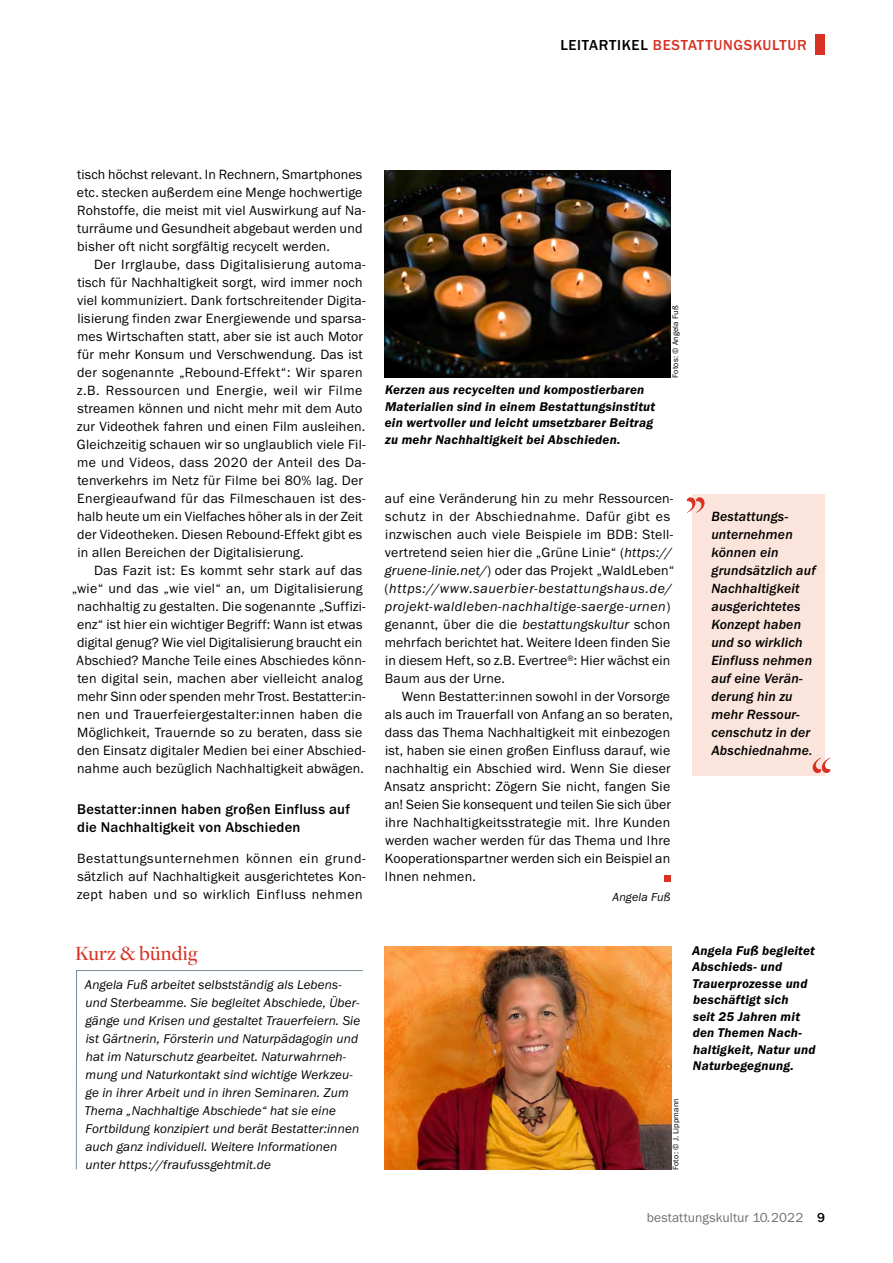
<style>
.page{position:relative;width:893px;height:1263px;background:#fff}
.page>*{position:absolute;margin:0;border:0;box-sizing:border-box;transform-origin:0 0}
.t1{font:500 21px "Freight Disp Pro";letter-spacing:.015em;color:#d73224}
.t2{font:500 15px "Franklin Gothic URW";letter-spacing:.045em;color:#d73224}
.t3{font:500 14.7px/18px "Franklin Gothic URW";letter-spacing:.015em;color:#000}
.t4{font:13.8px/18px "Franklin Gothic URW Boo";letter-spacing:.015em;color:#000}
.t5{font:13.8px/18px "Franklin Gothic URW Med Ita";letter-spacing:.01em;color:#000}
.t6{font:13.8px/18px "Franklin Gothic URW Boo Ita";letter-spacing:.04em;color:#000}
.t7{font:13.5px "Franklin Gothic URW Boo";letter-spacing:.01em;color:#6f6f6e}
.t8{font:13.2px/18px "Franklin Gothic URW Boo Ita";letter-spacing:.01em;color:#000}
.t9{font:13.2px/16.5px "Franklin Gothic URW Dem Ita";letter-spacing:.015em;color:#000}
.t10{font:12px "Franklin Gothic URW Boo Ita";letter-spacing:.01em;color:#000}
.t11{font:8.25px "Franklin Gothic URW Boo";letter-spacing:.015em;color:#000}
.s1{color:#000}
.s2{font-family:"Franklin Gothic URW Boo Ita"}
.s3{font-family:"Franklin Gothic URW Boo"}
.s4{font-family:"Franklin Gothic URW";font-weight:500;color:#000}
</style>
<div class="page">
<div style="left:816px;top:34px;width:9px;height:21px;background:#d73224"></div>
<div style="left:664px;top:874px;width:7px;height:7px;background:#d73224"></div>
<img style="left:384px;top:171px;width:287px;height:206px">
<img style="left:384px;top:946px;width:287px;height:223px">
<svg style="left:76px;top:970px;width:287px;height:200px"></svg>
<div style="left:692px;top:494px;width:133px;height:282px;background:#fae4db"></div>
<svg style="left:686px;top:497px;width:19px;height:16px"></svg>
<svg style="left:813px;top:758px;width:18px;height:15px"></svg>
<p class="t2" style="left:560px;top:35px;width:248px"><span class="s1">LEITARTIKEL</span> BESTATTUNGSKULTUR</p>
<p class="t4" style="left:77px;top:165px;width:290px">tisch höchst relevant. In Rechnern, Smartphones etc. stecken außerdem eine Menge hochwertige Rohstoffe, die meist mit viel Auswirkung auf Na&shy;turräume und Gesundheit abgebaut werden und bisher oft nicht sorgfältig recycelt werden.</p>
<p class="t4" style="left:77px;top:255px;width:290px;text-indent:17px">Der Irrglaube, dass Digitalisierung automa&shy;tisch für Nachhaltigkeit sorgt, wird immer noch viel kommuniziert. Dank fortschreitender Digita&shy;lisierung finden zwar Energiewende und sparsa&shy;mes Wirtschaften statt, aber sie ist auch Motor für mehr Konsum und Verschwendung. Das ist der sogenannte „Rebound-Effekt“: Wir sparen z.B. Ressourcen und Energie, weil wir Filme streamen können und nicht mehr mit dem Auto zur Videothek fahren und einen Film ausleihen.<br>Gleichzeitig schauen wir so unglaublich viele Fil&shy;me und Videos, dass 2020 der Anteil des Da&shy;tenverkehrs im Netz für Filme bei 80% lag. Der Energieaufwand für das Filmeschauen ist des&shy;halb heute um ein Vielfaches höher als in der Zeit der Videotheken. Diesen Rebound-Effekt gibt es in allen Bereichen der Digitalisierung.</p>
<p class="t4" style="left:72px;top:561px;width:295px;text-align:right">Das Fazit ist: Es kommt sehr stark auf das „wie“ und das „wie viel“ an, um Digitalisierung nachhaltig zu gestalten. Die sogenannte „Suffizi&shy;enz“ ist hier ein wichtiger Begriff: Wann ist etwas digital genug? Wie viel Digitalisierung braucht ein Abschied? Manche Teile eines Abschiedes könn&shy;ten digital sein, machen aber vielleicht analog mehr Sinn oder spenden mehr Trost. Bestatter:in&shy;nen und Trauerfeiergestalter:innen haben die Möglichkeit, Trauernde so zu beraten, dass sie den Einsatz digitaler Medien bei einer Abschied&shy;nahme auch bezüglich Nachhaltigkeit abwägen.</p>
<p class="t3" style="left:77px;top:800px;width:274px">Bestatter:innen haben großen Einfluss auf die Nachhaltigkeit von Abschieden</p>
<p class="t4" style="left:77px;top:849px;width:290px;text-align:justify">Bestattungsunternehmen können ein grund&shy;sätzlich auf Nachhaltigkeit ausgerichtetes Kon&shy;zept haben und so wirklich Einfluss nehmen</p>
<h1 class="t1" style="left:75px;top:939px;width:124px">Kurz &amp; bündig</h1>
<p class="t8" style="left:84px;top:976px;width:277px">Angela Fuß arbeitet selbstständig als Lebens&shy;und Sterbeamme. Sie begleitet Abschiede, Über&shy;gänge und Krisen und gestaltet Trauerfeiern. Sie ist Gärtnerin, Försterin und Naturpädagogin und hat im Naturschutz gearbeitet. Naturwahrneh&shy;mung und Naturkontakt sind wichtige Werkzeu&shy;ge in ihrer Arbeit und in ihren Seminaren. Zum Thema „Nachhaltige Abschiede“ hat sie eine Fortbildung konzipiert und berät Bestatter:innen auch ganz individuell. Weitere Informationen unter https://fraufussgehtmit.de</p>
<p class="t9" style="left:385px;top:381px;width:272px">Kerzen aus recycelten und kompostierbaren Materialien sind in einem Bestattungsinstitut ein wertvoller und leicht umsetzbarer Beitrag zu mehr Nachhaltigkeit bei Abschieden.</p>
<p class="t11" style="left:670px;top:378px;width:74px;rotate:-90deg">Fotos: © Angela Fuß</p>
<p class="t4" style="left:385px;top:489px;width:291px">auf eine Veränderung hin zu mehr Ressourcen&shy;schutz in der Abschiednahme. Dafür gibt es inzwischen auch viele Beispiele im BDB: Stell&shy;vertretend seien hier die „Grüne Linie“ (<span class="s2">https:// gruene-linie.net/</span>) oder das Projekt „WaldLeben“</p>
<p class="t6" style="left:385px;top:579px;width:289px"><span class="s3">(</span>https://www.sauerbier-bestattungshaus.de/ projekt-waldleben-nachhaltige-saerge-urnen<span class="s3">)</span></p>
<p class="t4" style="left:385px;top:615px;width:287px;text-align:justify">genannt, über die die <span class="s2">bestattungskultur</span> schon mehrfach berichtet hat. Weitere Ideen finden Sie in diesem Heft, so z.B. Evertree<sup>®</sup>: Hier wächst ein Baum aus der Urne.</p>
<p class="t4" style="left:384px;top:687px;width:290px;text-indent:17px">Wenn Bestatter:innen sowohl in der Vorsorge als auch im Trauerfall von Anfang an so beraten, dass das Thema Nachhaltigkeit mit einbezogen ist, haben sie einen großen Einfluss darauf, wie nachhaltig ein Abschied wird. Wenn Sie dieser Ansatz anspricht: Zögern Sie nicht, fangen Sie an! Seien Sie konsequent und teilen Sie sich über ihre Nachhaltigkeitsstrategie mit. Ihre Kunden werden wacher werden für das Thema und Ihre Kooperationspartner werden sich ein Beispiel an Ihnen nehmen.</p>
<p class="t10" style="left:612px;top:889px;width:60px">Angela Fuß</p>
<p class="t5" style="left:711px;top:508px;width:106px">Bestattungs&shy;unternehmen können ein grundsätzlich auf<br>Nachhaltigkeit ausgerichtetes<br>Konzept haben und so wirklich<br>Einfluss nehmen auf eine Verän&shy;derung hin zu mehr Ressour&shy;censchutz in der<br>Abschiednahme.</p>
<p class="t11" style="left:671px;top:1170px;width:73px;rotate:-90deg">Foto: © J. Lippmann</p>
<p class="t9" style="left:692px;top:942px;width:125px">Angela Fuß begleitet<br>Abschieds- und<br>Trauerprozesse und beschäftigt sich<br>seit 25 Jahren mit den Themen Nach&shy;haltigkeit, Natur und<br>Naturbegegnung.</p>
<p class="t7" style="left:647px;top:1209px;width:180px">bestattungskultur 10.2022 <span class="s4">9</span></p>
</div>
